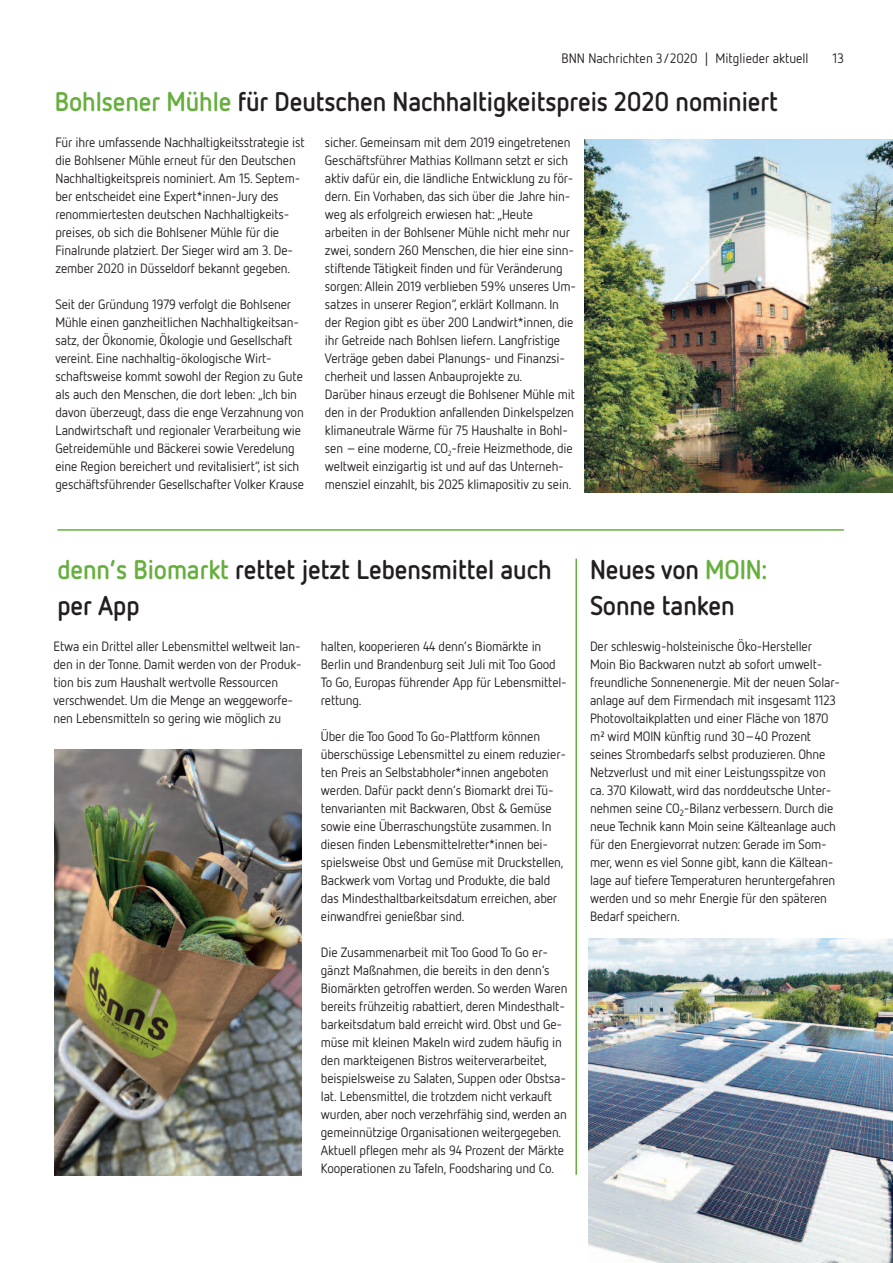
<style>
.page{position:relative;width:893px;height:1263px;background:#fff}
.page>*{position:absolute;margin:0;border:0;box-sizing:border-box;transform-origin:0 0}
.t1{font:700 27px/36px "Netto";letter-spacing:-.005em;color:#231f20;scale:.96 1}
.t2{font:13.65px "Netto";color:#231f20}
.t3{font:13.5px/18px "Netto";letter-spacing:-.01em;color:#231f20}
.s1{font-size:13.5px}
.s2{color:#66af3e}
</style>
<div class="page">
<hr style="left:57px;top:529px;width:787px;height:2px;background:#66af3e">
<img style="left:589px;top:938px;width:304px;height:325px">
<img style="left:585px;top:139px;width:308px;height:353px">
<img style="left:54px;top:750px;width:247px;height:426px">
<hr style="left:575px;top:559px;width:2px;height:616px;background:#66af3e">
<p class="t2" style="left:561px;top:53px;width:249px">BNN Nachrichten <span class="s1">3/2020</span> | Mitglieder aktuell</p>
<p class="t2" style="left:832px;top:53px;width:13px">13</p>
<h1 class="t1" style="left:55px;top:87px;width:755px"><span class="s2">Bohlsener Mühle</span> für Deutschen Nachhaltigkeitspreis 2020 nominiert</h1>
<p class="t3" style="left:55px;top:135px;width:251px">Für ihre umfassende Nachhaltigkeitsstrategie ist die Bohlsener Mühle erneut für den Deutschen Nachhaltigkeitspreis nominiert. Am 15. Septem&shy;ber entscheidet eine Expert*innen-Jury des renommiertesten deutschen Nachhaltigkeits&shy;preises, ob sich die Bohlsener Mühle für die Finalrunde platziert. Der Sieger wird am 3. De&shy;zember 2020 in Düsseldorf bekannt gegeben.</p>
<p class="t3" style="left:55px;top:297px;width:250px">Seit der Gründung 1979 verfolgt die Bohlsener Mühle einen ganzheitlichen Nachhaltigkeitsan&shy;satz, der Ökonomie, Ökologie und Gesellschaft vereint. Eine nachhaltig-ökologische Wirt&shy;schaftsweise kommt sowohl der Region zu Gute als auch den Menschen, die dort leben: „Ich bin davon überzeugt, dass die enge Verzahnung von Landwirtschaft und regionaler Verarbeitung wie Getreidemühle und Bäckerei sowie Veredelung eine Region bereichert und revitalisiert“, ist sich geschäftsführender Gesellschafter Volker Krause</p>
<p class="t3" style="left:325px;top:135px;width:252px">sicher. Gemeinsam mit dem 2019 eingetretenen Geschäftsführer Mathias Kollmann setzt er sich aktiv dafür ein, die ländliche Entwicklung zu för&shy;dern. Ein Vorhaben, das sich über die Jahre hin&shy;weg als erfolgreich erwiesen hat: „Heute arbeiten in der Bohlsener Mühle nicht mehr nur zwei, sondern 260 Menschen, die hier eine sinn&shy;stiftende Tätigkeit finden und für Veränderung sorgen: Allein 2019 verblieben 59% unseres Um&shy;satzes in unserer Region“, erklärt Kollmann. In der Region gibt es über 200 Landwirt*innen, die ihr Getreide nach Bohlsen liefern. Langfristige Verträge geben dabei Planungs- und Finanzsi&shy;cherheit und lassen Anbauprojekte zu.<br>Darüber hinaus erzeugt die Bohlsener Mühle mit den in der Produktion anfallenden Dinkelspelzen klimaneutrale Wärme für 75 Haushalte in Bohl&shy;sen –eine moderne, CO<sub>2</sub>-freie Heizmethode, die weltweit einzigartig ist und auf das Unterneh&shy;mensziel einzahlt, bis 2025 klimapositiv zu sein.</p>
<h1 class="t1" style="left:57px;top:555px;width:516px"><span class="s2">denn’s Biomarkt</span> rettet jetzt Lebensmittel auch per App</h1>
<p class="t3" style="left:54px;top:639px;width:250px">Etwa ein Drittel aller Lebensmittel weltweit lan&shy;den in der Tonne. Damit werden von der Produk&shy;tion bis zum Haushalt wertvolle Ressourcen verschwendet. Um die Menge an weggeworfe&shy;nen Lebensmitteln so gering wie möglich zu</p>
<p class="t3" style="left:321px;top:639px;width:247px">halten, kooperieren 44 denn’s Biomärkte in Berlin und Brandenburg seit Juli mit Too Good To Go, Europas führender App für Lebensmittel&shy;rettung.</p>
<p class="t3" style="left:321px;top:729px;width:247px">Über die Too Good To Go-Plattform können überschüssige Lebensmittel zu einem reduzier&shy;ten Preis an Selbstabholer*innen angeboten werden. Dafür packt denn’s Biomarkt drei Tü&shy;tenvarianten mit Backwaren, Obst &amp; Gemüse sowie eine Überraschungstüte zusammen. In diesen finden Lebensmittelretter*innen bei&shy;spielsweise Obst und Gemüse mit Druckstellen, Backwerk vom Vortag und Produkte, die bald das Mindesthaltbarkeitsdatum erreichen, aber einwandfrei genießbar sind.</p>
<p class="t3" style="left:321px;top:945px;width:248px">Die Zusammenarbeit mit Too Good To Go er&shy;gänzt Maßnahmen, die bereits in den denn‘s Biomärkten getroffen werden. So werden Waren bereits frühzeitig rabattiert, deren Mindesthalt&shy;barkeitsdatum bald erreicht wird. Obst und Ge&shy;müse mit kleinen Makeln wird zudem häufig in den markteigenen Bistros weiterverarbeitet, beispielsweise zu Salaten, Suppen oder Obstsa&shy;lat. Lebensmittel, die trotzdem nicht verkauft wurden, aber noch verzehrfähig sind, werden an gemeinnützige Organisationen weitergegeben.<br>Aktuell pflegen mehr als 94 Prozent der Märkte Kooperationen zu Tafeln, Foodsharing und Co.</p>
<h1 class="t1" style="left:590px;top:555px;width:186px">Neues von <span class="s2">MOIN:<br></span>Sonne tanken</h1>
<p class="t3" style="left:590px;top:639px;width:251px">Der schleswig-holsteinische Öko-Hersteller Moin Bio Backwaren nutzt ab sofort umwelt&shy;freundliche Sonnenenergie. Mit der neuen Solar&shy;anlage auf dem Firmendach mit insgesamt 1123<br>Photovoltaikplatten und einer Fläche von 1870 m² wird MOIN künftig rund 30–40 Prozent seines Strombedarfs selbst produzieren. Ohne Netzverlust und mit einer Leistungsspitze von ca. 370 Kilowatt, wird das norddeutsche Unter&shy;nehmen seine CO<sub>2</sub>-Bilanz verbessern. Durch die neue Technik kann Moin seine Kälteanlage auch für den Energievorrat nutzen: Gerade im Som&shy;mer, wenn es viel Sonne gibt, kann die Kältean&shy;lage auf tiefere Temperaturen heruntergefahren werden und so mehr Energie für den späteren Bedarf speichern.</p>
</div>
